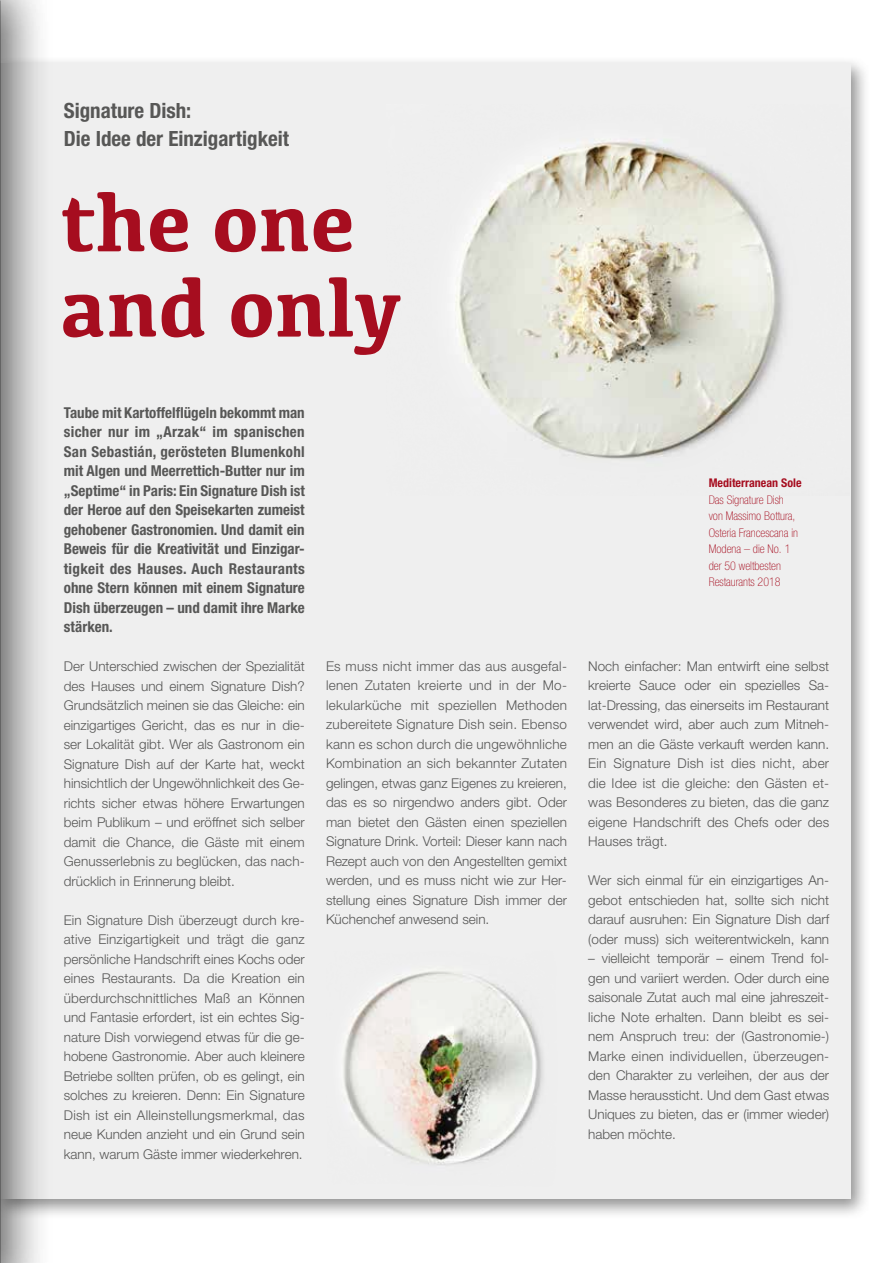
<style>
.page{position:relative;width:893px;height:1263px;background:#fff}
.page>*{position:absolute;margin:0;border:0;box-sizing:border-box;transform-origin:0 0}
.t1{font:700 85.2px/85.2px "Kefa";color:#a60d1f}
.t2{font:700 condensed 21px/28.5px "Helvetica Neue LTW1 G";color:#575756}
.t3{font:700 condensed 15px/19.5px "Helvetica Neue LTW1 G";color:#575756;text-align:justify}
.t4{font:300 13.5px/19.5px "Helvetica Neue LTW1 G";color:#575756;text-align:justify}
.t5{font:100 condensed 12px/16.5px "Helvetica Neue LTW1 G";color:#a60d1f}
.t6{font:700 condensed 12px "Helvetica Neue LTW1 G";color:#a60d1f}
</style>
<div class="page">
<div style="left:0;top:55px;width:871px;height:1164px;background:#000;opacity:.44"></div>
<div style="left:0;top:64px;width:850px;height:1135px;background:#efefef"></div>
<img style="left:453px;top:140px;width:333px;height:320px">
<div style="left:0;top:0;width:54px;height:1263px;background:#000;opacity:.64"></div>
<img style="left:344px;top:971px;width:199px;height:194px">
<h2 class="t2" style="left:64px;top:96px;width:227px">Signature Dish:<br>Die Idee der Einzigartigkeit</h2>
<h1 class="t1" style="left:60px;top:175px;width:343px">the one and only</h1>
<p class="t3" style="left:64px;top:403px;width:242px">Taube mit Kartoffelflügeln bekommt man sicher nur im „Arzak“ im spanischen San Sebastián, gerösteten Blumenkohl mit Algen und Meerrettich-Butter nur im „Septime“ in Paris: Ein Signature Dish ist der Heroe auf den Speisekarten zumeist gehobener Gastronomien. Und damit ein Beweis für die Kreativität und Einzigar&shy;tigkeit des Hauses. Auch Restaurants ohne Stern können mit einem Signature Dish überzeugen – und damit ihre Marke stärken.</p>
<p class="t4" style="left:64px;top:657px;width:242px">Der Unterschied zwischen der Spezialität des Hauses und einem Signature Dish?<br>Grundsätzlich meinen sie das Gleiche: ein einzigartiges Gericht, das es nur in die&shy;ser Lokalität gibt. Wer als Gastronom ein Signature Dish auf der Karte hat, weckt hinsichtlich der Ungewöhnlichkeit des Ge&shy;richts sicher etwas höhere Erwartungen beim Publikum – und eröffnet sich selber damit die Chance, die Gäste mit einem Genusserlebnis zu beglücken, das nach&shy;drücklich in Erinnerung bleibt.</p>
<p class="t4" style="left:64px;top:910px;width:242px">Ein Signature Dish überzeugt durch kre&shy;ative Einzigartigkeit und trägt die ganz persönliche Handschrift eines Kochs oder eines Restaurants. Da die Kreation ein überdurchschnittliches Maß an Können und Fantasie erfordert, ist ein echtes Sig&shy;nature Dish vorwiegend etwas für die ge&shy;hobene Gastronomie. Aber auch kleinere Betriebe sollten prüfen, ob es gelingt, ein solches zu kreieren. Denn: Ein Signature Dish ist ein Alleinstellungsmerkmal, das neue Kunden anzieht und ein Grund sein kann, warum Gäste immer wiederkehren.</p>
<p class="t4" style="left:326px;top:656px;width:242px">Es muss nicht immer das aus ausgefal&shy;lenen Zutaten kreierte und in der Mo&shy;lekularküche mit speziellen Methoden zubereitete Signature Dish sein. Ebenso kann es schon durch die ungewöhnliche Kombination an sich bekannter Zutaten gelingen, etwas ganz Eigenes zu kreieren, das es so nirgendwo anders gibt. Oder man bietet den Gästen einen speziellen Signature Drink. Vorteil: Dieser kann nach Rezept auch von den Angestellten gemixt werden, und es muss nicht wie zur Her&shy;stellung eines Signature Dish immer der Küchenchef anwesend sein.</p>
<p class="t6" style="left:709px;top:476px;width:94px">Mediterranean Sole</p>
<p class="t5" style="left:709px;top:491px;width:91px">Das Signature Dish von Massimo Bottura,<br>Osteria Francescana in<br>Modena – die No. 1 der 50 weltbesten<br>Restaurants 2018</p>
<p class="t4" style="left:588px;top:656px;width:242px">Noch einfacher: Man entwirft eine selbst kreierte Sauce oder ein spezielles Sa&shy;lat-Dressing, das einerseits im Restaurant verwendet wird, aber auch zum Mitneh&shy;men an die Gäste verkauft werden kann.<br>Ein Signature Dish ist dies nicht, aber die Idee ist die gleiche: den Gästen et&shy;was Besonderes zu bieten, das die ganz eigene Handschrift des Chefs oder des Hauses trägt.</p>
<p class="t4" style="left:588px;top:871px;width:242px">Wer sich einmal für ein einzigartiges An&shy;gebot entschieden hat, sollte sich nicht darauf ausruhen: Ein Signature Dish darf (oder muss) sich weiterentwickeln, kann</p>
<p class="t4" style="left:588px;top:949px;width:242px">– vielleicht temporär – einem Trend fol&shy;gen und variiert werden. Oder durch eine saisonale Zutat auch mal eine jahreszeit&shy;liche Note erhalten. Dann bleibt es sei&shy;nem Anspruch treu: der (Gastronomie-)<br>Marke einen individuellen, überzeugen&shy;den Charakter zu verleihen, der aus der Masse heraussticht. Und dem Gast etwas Uniques zu bieten, das er (immer wieder) haben möchte.</p>
</div>
